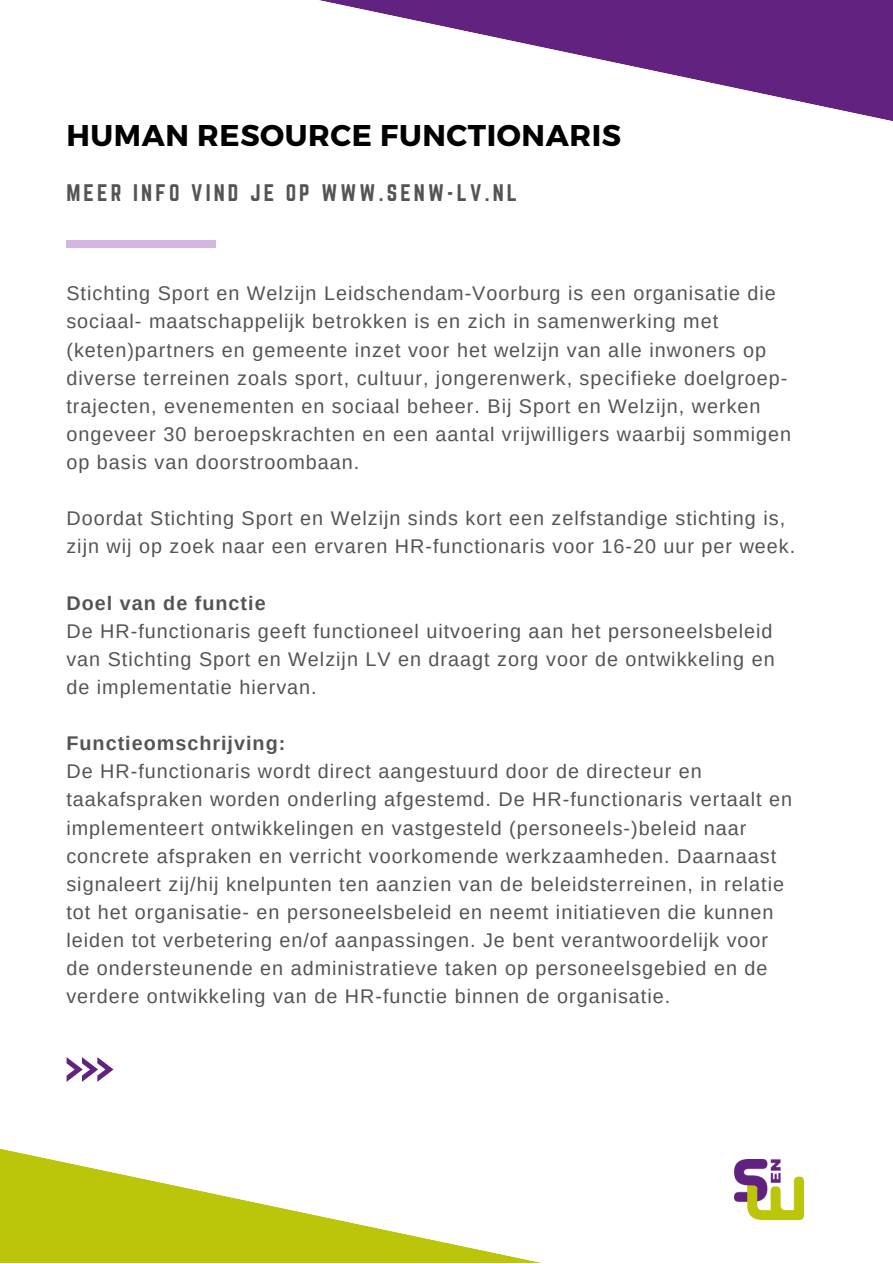
<style>
.page{position:relative;width:893px;height:1264px;background:#fff}
.page>*{position:absolute;margin:0;border:0;box-sizing:border-box;transform-origin:0 0}
.t1{font:700 30px "Montserrat";letter-spacing:.02em;color:#000}
.t2{font:21px "Norwester";letter-spacing:.15em;color:#545454}
.t3{font:19.8px/28px "Arimo";letter-spacing:.05em;color:#545454}
.t4{font:700 19.8px "Arimo";letter-spacing:.05em;color:#545454}
</style>
<div class="page">
<div style="left:66px;top:240px;width:150px;height:8px;background:#d3b5e1"></div>
<svg style="left:319px;top:0;width:573px;height:121px"></svg>
<svg style="left:0;top:1148px;width:804px;height:114px"></svg>
<img style="left:734px;top:1158px;width:69px;height:61px">
<svg style="left:67px;top:1057px;width:46px;height:24px"></svg>
<h1 class="t1" style="left:66px;top:116px;width:556px">HUMAN RESOURCE FUNCTIONARIS</h1>
<p class="t2" style="left:66px;top:179px;width:452px">MEER INFO VIND JE OP WWW.SENW-LV.NL</p>
<p class="t3" style="left:66px;top:279px;width:726px">Stichting Sport en Welzijn Leidschendam-Voorburg is een organisatie die sociaal- maatschappelijk betrokken is en zich in samenwerking met (keten)partners en gemeente inzet voor het welzijn van alle inwoners op diverse terreinen zoals sport, cultuur, jongerenwerk, specifieke doelgroep&shy;trajecten, evenementen en sociaal beheer. Bij Sport en Welzijn, werken ongeveer 30 beroepskrachten en een aantal vrijwilligers waarbij sommigen op basis van doorstroombaan.</p>
<p class="t3" style="left:66px;top:504px;width:730px">Doordat Stichting Sport en Welzijn sinds kort een zelfstandige stichting is, zijn wij op zoek naar een ervaren HR-functionaris voor 16-20 uur per week.</p>
<p class="t4" style="left:66px;top:591px;width:201px">Doel van de functie</p>
<p class="t3" style="left:66px;top:616px;width:709px;text-align:justify">De HR-functionaris geeft functioneel uitvoering aan het personeelsbeleid van Stichting Sport en Welzijn LV en draagt zorg voor de ontwikkeling en de implementatie hiervan.</p>
<p class="t4" style="left:66px;top:732px;width:220px">Functieomschrijving:</p>
<p class="t3" style="left:66px;top:757px;width:727px">De HR-functionaris wordt direct aangestuurd door de directeur en taakafspraken worden onderling afgestemd. De HR-functionaris vertaalt en implementeert ontwikkelingen en vastgesteld (personeels-)beleid naar concrete afspraken en verricht voorkomende werkzaamheden. Daarnaast signaleert zij/hij knelpunten ten aanzien van de beleidsterreinen, in relatie tot het organisatie- en personeelsbeleid en neemt initiatieven die kunnen leiden tot verbetering en/of aanpassingen. Je bent verantwoordelijk voor de ondersteunende en administratieve taken op personeelsgebied en de verdere ontwikkeling van de HR-functie binnen de organisatie.</p>
</div>
